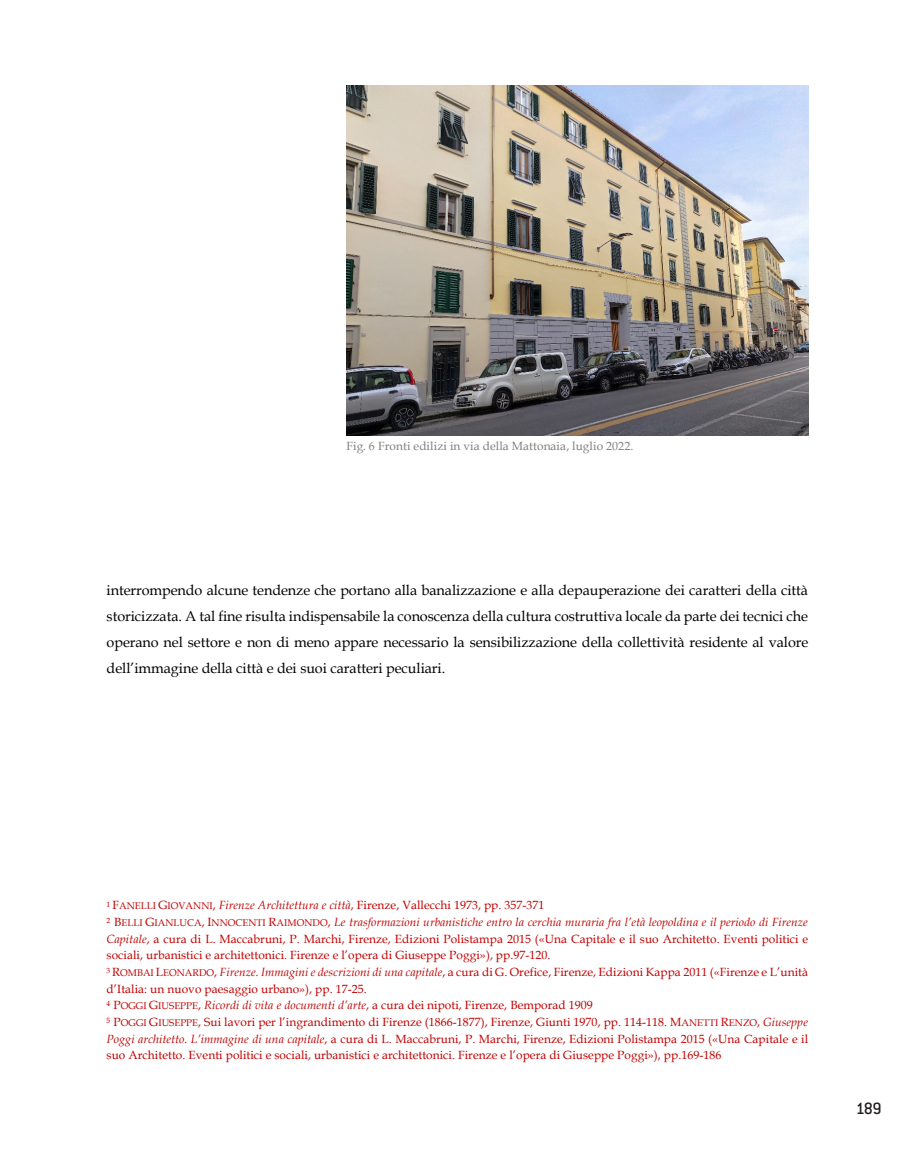
<style>
.page{position:relative;width:915px;height:1149px;background:#fff}
.page>*{position:absolute;margin:0;border:0;box-sizing:border-box;transform-origin:0 0}
.t1{font:500 18px "Conduit ITC";color:#231f20}
.t2{font:14.4px/25.8px "Book Antiqua";letter-spacing:-.005em;color:#000;text-align:justify}
.t3{font:11.85px/16.6px "Book Antiqua";letter-spacing:.005em;color:#c00000}
.t4{font:11.85px "Book Antiqua";letter-spacing:.01em;color:#7f7f7f}
.s1{font-size:9.75px}
.s2{font-style:italic}
</style>
<div class="page">
<img style="left:346px;top:85px;width:462px;height:350px">
<p class="t4" style="left:346px;top:439px;width:288px">Fig. 6 Fronti edilizi in via della Mattonaia, luglio 2022.</p>
<p class="t2" style="left:107px;top:577px;width:703px">interrompendo alcune tendenze che portano alla banalizzazione e alla depauperazione dei caratteri della città storicizzata. A tal fine risulta indispensabile la conoscenza della cultura costruttiva locale da parte dei tecnici che operano nel settore e non di meno appare necessario la sensibilizzazione della collettività residente al valore dell’immagine della città e dei suoi caratteri peculiari.</p>
<p class="t3" style="left:107px;top:897px;width:703px"><sup>1</sup> F<span class="s1">ANELLI</span> G<span class="s1">IOVANNI</span>, <span class="s2">Firenze Architettura e città</span>, Firenze, Vallecchi 1973, pp. 357-371<br><sup>2</sup> B<span class="s1">ELLI</span> G<span class="s1">IANLUCA</span>, I<span class="s1">NNOCENTI</span> R<span class="s1">AIMONDO</span>, <span class="s2">Le trasformazioni urbanistiche entro la cerchia muraria fra l’età leopoldina e il periodo di Firenze Capitale</span>, a cura di L. Maccabruni, P. Marchi, Firenze, Edizioni Polistampa 2015 («Una Capitale e il suo Architetto. Eventi politici e sociali, urbanistici e architettonici. Firenze e l’opera di Giuseppe Poggi»), pp.97-120.<br><sup>3</sup> R<span class="s1">OMBAI</span> L<span class="s1">EONARDO</span>, <span class="s2">Firenze. Immagini e descrizioni di una capitale</span>, a cura di G. Orefice, Firenze, Edizioni Kappa 2011 («Firenze e L’unità d’Italia: un nuovo paesaggio urbano»), pp. 17-25.<br><sup>4</sup> P<span class="s1">OGGI</span> G<span class="s1">IUSEPPE</span>, <span class="s2">Ricordi di vita e documenti d’arte</span>, a cura dei nipoti, Firenze, Bemporad 1909<br><sup>5</sup> P<span class="s1">OGGI</span> G<span class="s1">IUSEPPE</span>, Sui lavori per l’ingrandimento di Firenze (1866-1877), Firenze, Giunti 1970, pp. 114-118. M<span class="s1">ANETTI</span> R<span class="s1">ENZO</span>, <span class="s2">Giuseppe Poggi architetto. L’immagine di una capitale</span>, a cura di L. Maccabruni, P. Marchi, Firenze, Edizioni Polistampa 2015 («Una Capitale e il suo Architetto. Eventi politici e sociali, urbanistici e architettonici. Firenze e l’opera di Giuseppe Poggi»), pp.169-186</p>
<h1 class="t1" style="left:855px;top:1097px;width:28px">189</h1>
</div>
